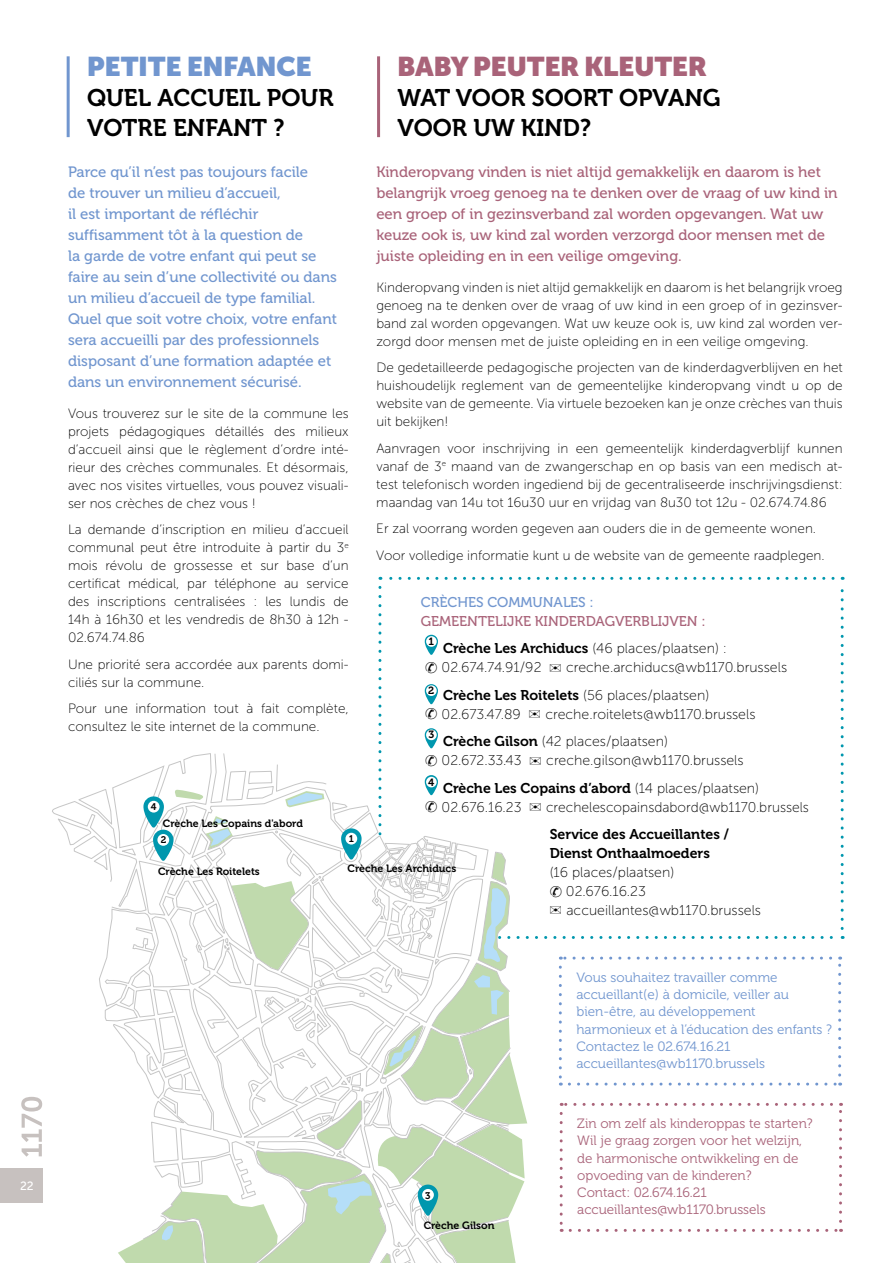
<style>
.page{position:relative;width:893px;height:1263px;background:#fff}
.page>*{position:absolute;margin:0;border:0;box-sizing:border-box;transform-origin:0 0}
.t1{font:900 27px "Museo Sans Display";color:#a96379}
.t2{font:900 27px "Museo Sans Display";color:#7196cf}
.t3{font:24px/30px "Museo 700";color:#000}
.t4{font:15px/21px "Museo 500";color:#7196cf}
.t5{font:15px/21px "Museo 500";color:#a96379}
.t6{font:14.1px/18.8px "Museo Sans 100";color:#000}
.t7{font:14.1px/18.8px "Museo 700";color:#000}
.t8{font:14.1px "Museo 500";color:#a96379}
.t9{font:14.1px "Museo 500";color:#7196cf}
.t10{font:13.5px/18px "Museo Sans 100";color:#000;text-align:justify}
.t11{font:13.5px/17.2px "Museo 300";color:#7196cf}
.t12{font:13.5px/17.2px "Museo 300";color:#a96379}
.t13{font:12px "Museo Sans 500";color:#fff}
.t14{font:10.5px "Museo 700";color:#000}
.t15{font:9.6px "Museo 700";color:#000}
.s1{font-family:"Museo 700"}
.s2{font-family:"Museo Sans 100"}
</style>
<div class="page">
<svg style="left:21px;top:1097px;width:21px;height:60px"></svg>
<div style="left:0;top:1168px;width:43px;height:34px;background:#c7c1bf"></div>
<hr style="left:67px;top:56px;width:3px;height:81px;background:#7196cf">
<hr style="left:377px;top:56px;width:3px;height:81px;background:#a96379">
<svg style="left:52px;top:577px;width:792px;height:686px"></svg>
<div style="left:426px;top:636px;width:11px;height:11px;background:#fff;border-radius:50%"></div>
<div style="left:426px;top:685px;width:11px;height:11px;background:#fff;border-radius:50%"></div>
<div style="left:426px;top:729px;width:11px;height:11px;background:#fff;border-radius:50%"></div>
<div style="left:426px;top:777px;width:11px;height:10px;background:#fff;border-radius:50%"></div>
<p class="t13" style="left:20px;top:1179px;width:15px">22</p>
<h1 class="t2" style="left:87px;top:50px;width:226px">PETITE ENFANCE</h1>
<h2 class="t3" style="left:87px;top:83px;width:248px">QUEL ACCUEIL POUR<br>VOTRE ENFANT ?</h2>
<p class="t4" style="left:68px;top:162px;width:271px">Parce qu’il n’est pas toujours facile<br>de trouver un milieu d’accueil,<br>il est important de réfléchir suffisamment tôt à la question de<br>la garde de votre enfant qui peut se faire au sein d’une collectivité ou dans un milieu d’accueil de type familial.<br>Quel que soit votre choix, votre enfant sera accueilli par des professionnels disposant d’une formation adaptée et dans un environnement sécurisé.</p>
<p class="t10" style="left:68px;top:404px;width:282px">Vous trouverez sur le site de la commune les projets pédagogiques détaillés des milieux d’accueil ainsi que le règlement d’ordre inté&shy;rieur des crèches communales. Et désormais, avec nos visites virtuelles, vous pouvez visuali&shy;ser nos crèches de chez vous !</p>
<p class="t10" style="left:68px;top:521px;width:282px">La demande d’inscription en milieu d’accueil communal peut être introduite à partir du 3<sup>e </sup>mois révolu de grossesse et sur base d’un certificat médical, par téléphone au service des inscriptions centralisées : les lundis de 14h à 16h30 et les vendredis de 8h30 à 12h - 02.674.74.86</p>
<p class="t10" style="left:68px;top:655px;width:282px">Une priorité sera accordée aux parents domi&shy;ciliés sur la commune.</p>
<p class="t10" style="left:68px;top:700px;width:282px">Pour une information tout à fait complète, consultez le site internet de la commune.</p>
<h1 class="t1" style="left:398px;top:50px;width:310px">BABY PEUTER KLEUTER</h1>
<h2 class="t3" style="left:398px;top:83px;width:325px">WAT VOOR SOORT OPVANG<br>VOOR UW KIND?</h2>
<p class="t5" style="left:376px;top:162px;width:463px">Kinderopvang vinden is niet altijd gemakkelijk en daarom is het belangrijk vroeg genoeg na te denken over de vraag of uw kind in een groep of in gezinsverband zal worden opgevangen. Wat uw keuze ook is, uw kind zal worden verzorgd door mensen met de juiste opleiding en in een veilige omgeving.</p>
<p class="t10" style="left:376px;top:278px;width:468px">Kinderopvang vinden is niet altijd gemakkelijk en daarom is het belangrijk vroeg genoeg na te denken over de vraag of uw kind in een groep of in gezinsver&shy;band zal worden opgevangen. Wat uw keuze ook is, uw kind zal worden ver&shy;zorgd door mensen met de juiste opleiding en in een veilige omgeving.</p>
<p class="t10" style="left:376px;top:359px;width:468px">De gedetailleerde pedagogische projecten van de kinderdagverblijven en het huishoudelijk reglement van de gemeentelijke kinderopvang vindt u op de website van de gemeente. Via virtuele bezoeken kan je onze crèches van thuis uit bekijken!</p>
<p class="t10" style="left:376px;top:439px;width:468px">Aanvragen voor inschrijving in een gemeentelijk kinderdagverblijf kunnen vanaf de 3<sup>e</sup> maand van de zwangerschap en op basis van een medisch at&shy;test telefonisch worden ingediend bij de gecentraliseerde inschrijvingsdienst: maandag van 14u tot 16u30 uur en vrijdag van 8u30 tot 12u - 02.674.74.86</p>
<p class="t10" style="left:376px;top:516px;width:450px;line-height:26.5px">Er zal voorrang worden gegeven aan ouders die in de gemeente wonen.<br>Voor volledige informatie kunt u de website van de gemeente raadplegen.</p>
<p class="t9" style="left:421px;top:594px;width:174px">CRÈCHES COMMUNALES :</p>
<p class="t8" style="left:421px;top:613px;width:286px">GEMEENTELIJKE KINDERDAGVERBLIJVEN :</p>
<p class="t6" style="left:425px;top:639px;width:363px;text-indent:18px"><span class="s1">Crèche Les Archiducs</span> (46 places/plaatsen) :<br>✆ 02.674.74.91/92 ✉ creche.archiducs@wb1170.brussels</p>
<p class="t6" style="left:425px;top:686px;width:332px;text-indent:18px"><span class="s1">Crèche Les Roitelets</span> (56 places/plaatsen)<br>✆ 02.673.47.89 ✉ creche.roitelets@wb1170.brussels</p>
<p class="t6" style="left:425px;top:732px;width:320px;text-indent:18px"><span class="s1">Crèche Gilson</span> (42 places/plaatsen)<br>✆ 02.672.33.43 ✉ creche.gilson@wb1170.brussels</p>
<p class="t7" style="left:443px;top:779px;width:318px">Crèche Les Copains d’abord <span class="s2">(14 places/plaatsen)</span></p>
<p class="t6" style="left:425px;top:797px;width:385px">✆ 02.676.16.23 ✉ crechelescopainsdabord@wb1170.brussels</p>
<p class="t7" style="left:550px;top:825px;width:181px">Service des Accueillantes /<br>Dienst Onthaalmoeders</p>
<p class="t6" style="left:550px;top:863px;width:213px">(16 places/plaatsen)<br>✆ 02.676.16.23<br>✉ accueillantes@wb1170.brussels</p>
<p class="t14" style="left:429px;top:635px;width:7px">1</p>
<p class="t14" style="left:428px;top:685px;width:8px">2</p>
<p class="t14" style="left:428px;top:729px;width:7px">3</p>
<p class="t14" style="left:428px;top:776px;width:8px">4</p>
<p class="t15" style="left:151px;top:801px;width:7px">4</p>
<p class="t14" style="left:163px;top:818px;width:142px">Crèche Les Copains d'abord</p>
<p class="t15" style="left:161px;top:834px;width:7px">2</p>
<p class="t15" style="left:349px;top:834px;width:7px">1</p>
<p class="t14" style="left:348px;top:862px;width:110px">Crèche Les Archiducs</p>
<p class="t14" style="left:158px;top:865px;width:103px">Crèche Les Roitelets</p>
<p class="t15" style="left:425px;top:1190px;width:7px">3</p>
<p class="t14" style="left:424px;top:1219px;width:72px">Crèche Gilson</p>
<p class="t11" style="left:576px;top:969px;width:257px">Vous souhaitez travailler comme accueillant(e) à domicile, veiller au bien-être, au développement harmonieux et à l’éducation des enfants ?<br>Contactez le 02.674.16.21 accueillantes@wb1170.brussels</p>
<p class="t12" style="left:577px;top:1115px;width:237px">Zin om zelf als kinderoppas te starten?<br>Wil je graag zorgen voor het welzijn, de harmonische ontwikkeling en de opvoeding van de kinderen?<br>Contact: 02.674.16.21 accueillantes@wb1170.brussels</p>
</div>
